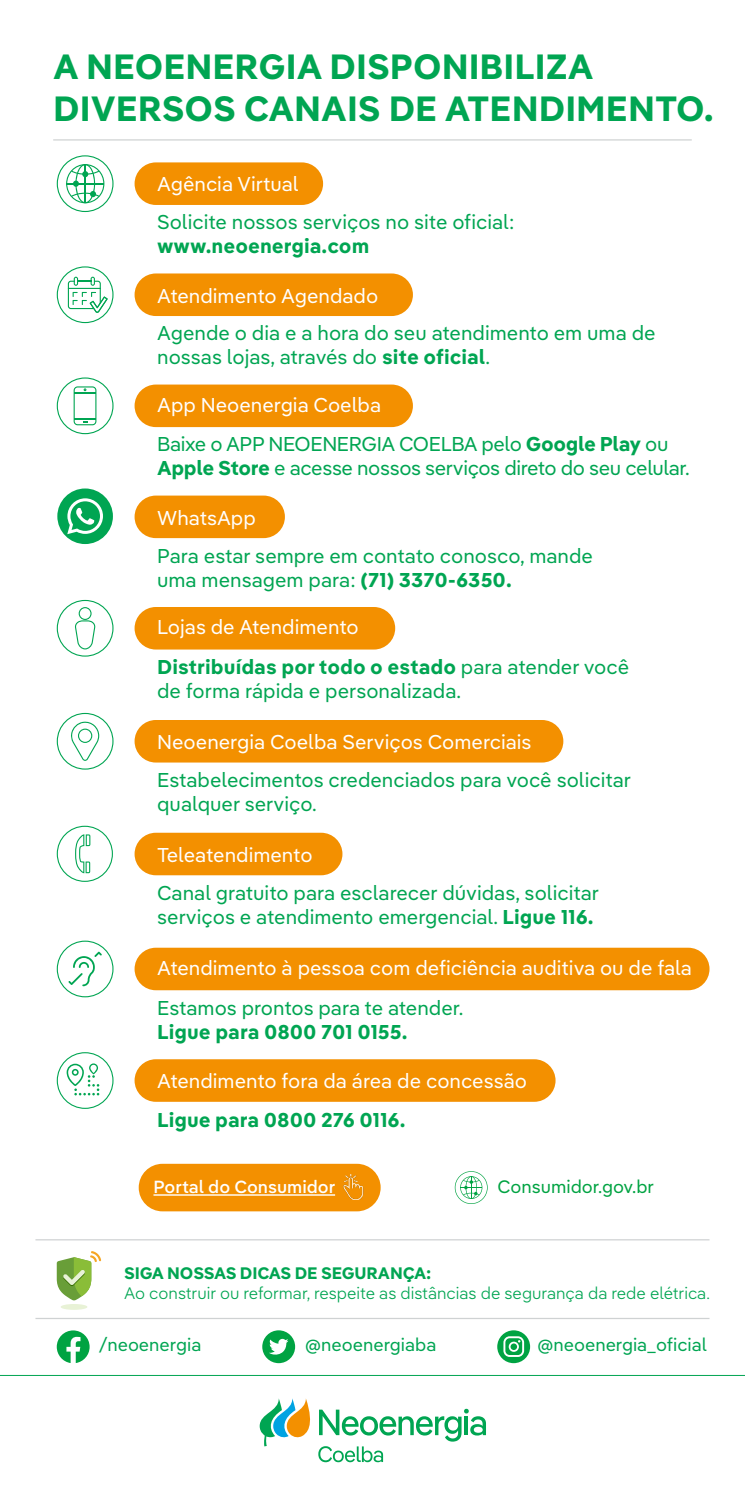
<style>
.page{position:relative;width:745px;height:1489px;background:#fff}
.page>*{position:absolute;margin:0;border:0;box-sizing:border-box;transform-origin:0 0}
.t1{font:700 35px/42px "Iber Pangea Text";color:#00a552}
.t2{font:20px/24px "Iber Pangea Text";color:#00a552}
.t3{font:20px "Iber Pangea Text";color:#fff}
.t4{font:700 20px/39.5px "Iber Pangea Text";color:#00a552}
.t5{font:20px/39.8px "Iber Pangea Text";letter-spacing:-.02em;color:#00a552}
.t6{font:18px "Iber Pangea Text";color:#00a552}
.t7{font:18px "Iber Pangea Text";color:#00a342}
.t8{font:500 17.5px "Iber Pangea Text";color:#fff}
.t9{font:300 16.5px "Iber Pangea Text";color:#00a552}
.t10{font:700 16.5px "Iber Pangea Text";letter-spacing:-.01em;color:#00a552}
.s1{font-weight:700}
.s2{color:#fff}
.s3{font-weight:400;color:#fff}
.s4{font-weight:400}
</style>
<div class="page">
<svg style="left:454px;top:1171px;width:33px;height:32px"></svg>
<hr style="left:53px;top:139px;width:638px;height:1px;background:#cfd2d3">
<svg style="left:0;top:1374px;width:744px;height:89px"></svg>
<div style="left:134px;top:947px;width:575px;height:43px;background:#f39000;border-radius:21px"></div>
<svg style="left:57px;top:940px;width:56px;height:57px"></svg>
<div style="left:134px;top:832px;width:208px;height:43px;background:#f39000;border-radius:21px"></div>
<svg style="left:57px;top:825px;width:56px;height:56px"></svg>
<div style="left:134px;top:720px;width:429px;height:42px;background:#f39000;border-radius:21px"></div>
<svg style="left:57px;top:713px;width:56px;height:56px"></svg>
<div style="left:134px;top:607px;width:261px;height:42px;background:#f39000;border-radius:21px"></div>
<svg style="left:57px;top:600px;width:56px;height:56px"></svg>
<div style="left:134px;top:495px;width:151px;height:43px;background:#f39000;border-radius:21px"></div>
<div style="left:134px;top:384px;width:278px;height:43px;background:#f39000;border-radius:21px"></div>
<svg style="left:57px;top:377px;width:56px;height:57px"></svg>
<div style="left:134px;top:273px;width:278px;height:43px;background:#f39000;border-radius:21px"></div>
<svg style="left:57px;top:266px;width:56px;height:57px"></svg>
<div style="left:134px;top:162px;width:189px;height:43px;background:#f39000;border-radius:21px"></div>
<svg style="left:57px;top:155px;width:56px;height:57px"></svg>
<hr style="left:35px;top:1317px;width:674px;height:1px;background:#cfd2d3">
<hr style="left:35px;top:1239px;width:674px;height:1px;background:#cfd2d3">
<svg style="left:57px;top:1251px;width:44px;height:49px"></svg>
<div style="left:61px;top:1303px;width:26px;height:6px;background:#e8f2d6;border-radius:50%"></div>
<div style="left:134px;top:1059px;width:421px;height:42px;background:#f39000;border-radius:21px"></div>
<svg style="left:57px;top:1052px;width:56px;height:56px"></svg>
<svg style="left:72px;top:1068px;width:7px;height:7px"></svg>
<svg style="left:259px;top:1398px;width:226px;height:63px"></svg>
<div style="left:139px;top:1163px;width:241px;height:48px;background:#f39000;border-radius:24px"></div>
<hr style="left:153px;top:1194px;width:182px;height:1px;background:#fff">
<img style="left:343px;top:1174px;width:21px;height:25px">
<svg style="left:57px;top:1330px;width:33px;height:32px"></svg>
<svg style="left:262px;top:1330px;width:33px;height:32px"></svg>
<svg style="left:497px;top:1330px;width:32px;height:32px"></svg>
<svg style="left:57px;top:488px;width:56px;height:56px"></svg>
<h1 class="t1" style="left:53px;top:44px;width:661px">A NEOENERGIA DISPONIBILIZA<br>DIVERSOS CANAIS DE ATENDIMENTO.</h1>
<p class="t3" style="left:157px;top:168px;width:143px">Agência Virtual</p>
<p class="t2" style="left:157px;top:209px;width:358px">Solicite nossos serviços no site oficial:</p>
<p class="t4" style="left:157px;top:225px;width:213px">www.neoenergia.com</p>
<p class="t3" style="left:157px;top:280px;width:222px">Atendimento Agendado</p>
<p class="t2" style="left:157px;top:320px;width:499px">Agende o dia e a hora do seu atendimento em uma de nossas lojas, através do <span class="s1">site oficial</span>.</p>
<p class="t5" style="left:157px;top:383px;width:512px"><span class="s2">App Neoenergia Coelba<br></span>Baixe o APP NEOENERGIA COELBA pelo <span class="s1">Google Play</span> ou</p>
<p class="t5" style="left:157px;top:447px;width:533px"><span class="s1">Apple Store</span> e acesse nossos serviços direto do seu celular.</p>
<p class="t3" style="left:157px;top:502px;width:100px">WhatsApp</p>
<p class="t2" style="left:157px;top:542px;width:437px">Para estar sempre em contato conosco, mande uma mensagem para: <span class="s1">(71) 3370-6350.</span></p>
<p class="t4" style="left:157px;top:606px;width:473px"><span class="s3">Lojas de Atendimento<br></span>Distribuídas por todo o estado <span class="s4">para atender você</span></p>
<p class="t2" style="left:157px;top:678px;width:305px">de forma rápida e personalizada.</p>
<p class="t3" style="left:157px;top:726px;width:376px">Neoenergia Coelba Serviços Comerciais</p>
<p class="t2" style="left:157px;top:766px;width:475px">Estabelecimentos credenciados para você solicitar qualquer serviço.</p>
<p class="t3" style="left:157px;top:839px;width:157px">Teleatendimento</p>
<p class="t2" style="left:157px;top:879px;width:443px">Canal gratuito para esclarecer dúvidas, solicitar serviços e atendimento emergencial. <span class="s1">Ligue 116.</span></p>
<p class="t3" style="left:157px;top:952px;width:536px">Atendimento à pessoa com deficiência auditiva ou de fala</p>
<p class="t2" style="left:157px;top:994px;width:307px">Estamos prontos para te atender.</p>
<p class="t4" style="left:157px;top:1010px;width:252px">Ligue para 0800 701 0155.</p>
<p class="t3" style="left:157px;top:1065px;width:371px">Atendimento fora da área de concessão</p>
<p class="t4" style="left:157px;top:1098px;width:249px">Ligue para 0800 276 0116.</p>
<p class="t8" style="left:153px;top:1173px;width:183px">Portal do Consumidor</p>
<p class="t7" style="left:497px;top:1172px;width:158px">Consumidor.gov.br</p>
<p class="t10" style="left:124px;top:1259px;width:309px">SIGA NOSSAS DICAS DE SEGURANÇA:</p>
<p class="t9" style="left:124px;top:1280px;width:587px">Ao construir ou reformar, respeite as distâncias de segurança da rede elétrica.</p>
<p class="t6" style="left:98px;top:1331px;width:104px">/neoenergia</p>
<p class="t6" style="left:305px;top:1331px;width:133px">@neoenergiaba</p>
<p class="t6" style="left:537px;top:1331px;width:171px">@neoenergia_oficial</p>
</div>
